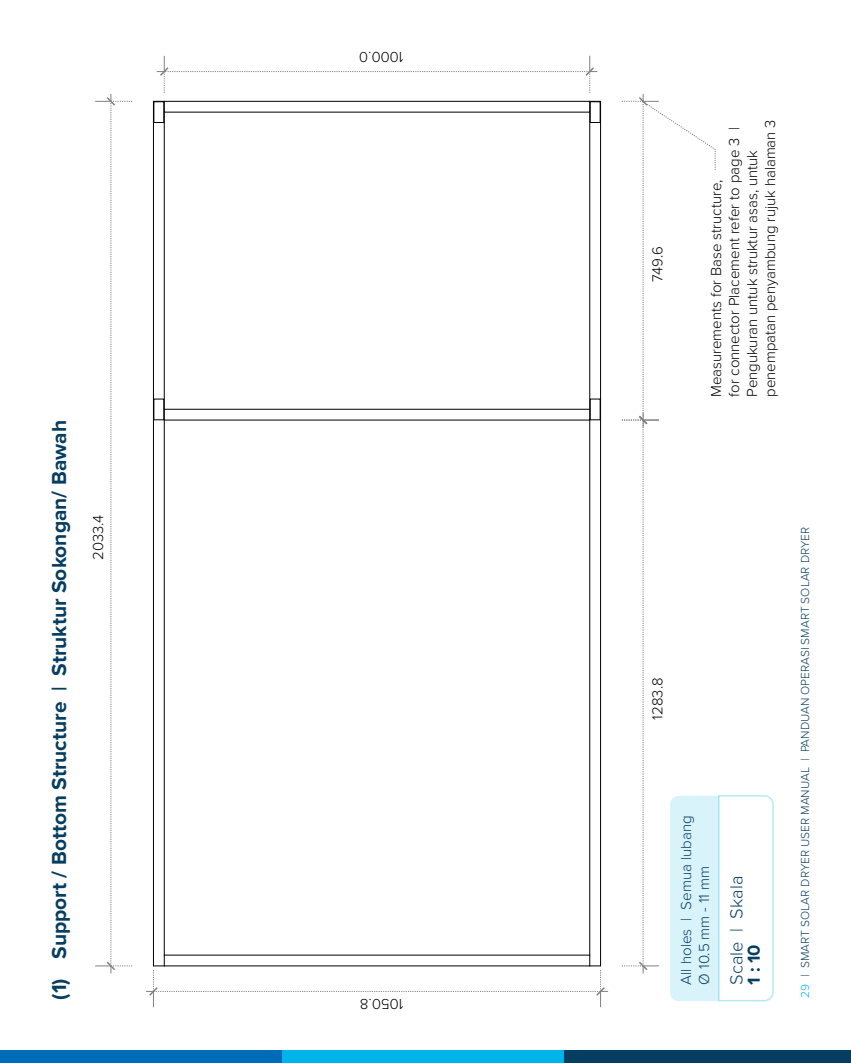
<style>
.page{position:relative;width:851px;height:1063px;background:#fff}
.page>*{position:absolute;margin:0;border:0;box-sizing:border-box;transform-origin:0 0}
.t1{font:700 21px "Proxima Nova";color:#063e61}
.t2{font:300 18px "Proxima Nova";color:#063e61}
.t3{font:700 18px "Proxima Nova";color:#063e61}
.t4{font:300 15px/18px "Proxima Nova";color:#010101}
.t5{font:300 15px/18px "Proxima Nova";color:#063e61}
.t6{font:300 12px "Proxima Nova";color:#0a3f62}
.t7{font:300 12px "Proxima Nova";color:#00b3e8}
</style>
<div class="page">
<div style="left:0;top:1050px;width:286px;height:13px;background:#006cb7"></div>
<div style="left:282px;top:1050px;width:286px;height:13px;background:#00b3e8"></div>
<div style="left:564px;top:1050px;width:286px;height:13px;background:#063e61"></div>
<hr style="left:164px;top:420px;width:1px;height:535px;background:#010101">
<hr style="left:164px;top:112px;width:1px;height:297px;background:#010101">
<hr style="left:153px;top:101px;width:1px;height:865px;background:#010101">
<hr style="left:600px;top:101px;width:1px;height:865px;background:#010101">
<div style="left:164px;top:409px;width:426px;height:11px;border:1px solid #010101"></div>
<div style="left:164px;top:101px;width:426px;height:11px;border:1px solid #010101"></div>
<hr style="left:589px;top:420px;width:1px;height:535px;background:#010101">
<hr style="left:589px;top:112px;width:1px;height:297px;background:#010101">
<div style="left:590px;top:102px;width:10px;height:21px;border:1px solid #010101"></div>
<div style="left:590px;top:399px;width:10px;height:21px;border:1px solid #010101"></div>
<svg style="left:95px;top:94px;width:37px;height:879px"></svg>
<svg style="left:146px;top:955px;width:462px;height:52px"></svg>
<svg style="left:157px;top:56px;width:440px;height:37px"></svg>
<svg style="left:621px;top:94px;width:152px;height:907px"></svg>
<h1 class="t1" style="left:43px;top:959px;width:540px;rotate:-90deg">Support / Bottom Structure | Struktur Sokongan/ Bawah</h1>
<h1 class="t1" style="left:43px;top:1000px;width:23px;rotate:-90deg">(1)</h1>
<p class="t4" style="left:88px;top:560px;width:47px;rotate:-90deg">2033.4</p>
<p class="t4" style="left:403px;top:67px;width:46px;rotate:-180deg">1000.0</p>
<p class="t4" style="left:403px;top:1014px;width:45px;rotate:-180deg">1050.8</p>
<p class="t4" style="left:647px;top:282px;width:38px;rotate:-90deg">749.6</p>
<p class="t4" style="left:706px;top:397px;width:279px;rotate:-90deg">Measurements for Base structure,<br>for connector Placement refer to page 3 | Pengukuran untuk struktur asas, untuk penempatan penyambung rujuk halaman 3</p>
<p class="t4" style="left:647px;top:719px;width:43px;rotate:-90deg">1283.8</p>
<p class="t5" style="left:676px;top:985px;width:171px;rotate:-90deg">All holes | Semua lubang<br>Ø 10.5 mm - 11 mm</p>
<p class="t2" style="left:723px;top:985px;width:110px;rotate:-90deg">Scale | Skala</p>
<p class="t3" style="left:740px;top:985px;width:42px;rotate:-90deg">1 : 10</p>
<p class="t6" style="left:795px;top:977px;width:451px;rotate:-90deg">| SMART SOLAR DRYER USER MANUAL | PANDUAN OPERASI SMART SOLAR DRYER</p>
<p class="t7" style="left:795px;top:998px;width:15px;rotate:-90deg">29</p>
</div>
